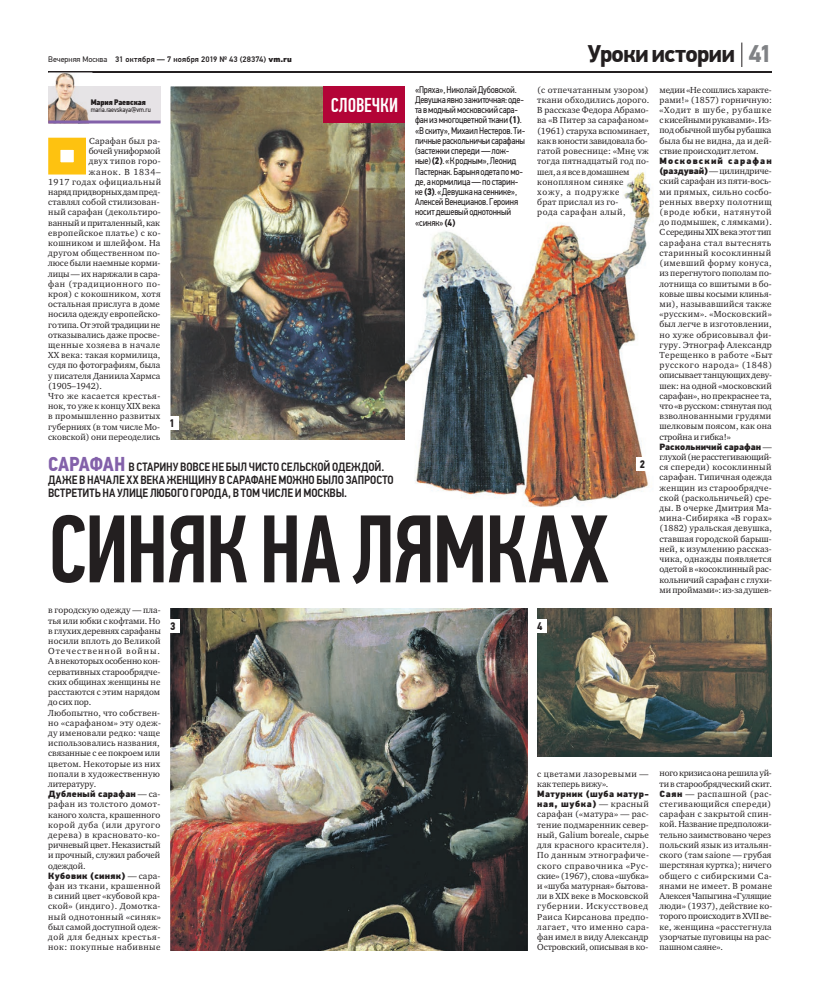
<style>
.page{position:relative;width:820px;height:993px;background:#fff}
.page>*{position:absolute;margin:0;border:0;box-sizing:border-box;transform-origin:0 0}
.t1{font:500 96px "PF Din Text Comp Pro";letter-spacing:-.025em;color:#231f20}
.t2{font:700 24px "PF Din Text Pro";letter-spacing:-.035em;color:#231f20}
.t3{font:500 20px "PF Din Text Comp Pro";letter-spacing:-.01em;color:#fff}
.t4{font:500 12px/13px "PF Din Text Cond Pro";letter-spacing:-.005em;color:#231f20}
.t5{font:700 11px "PF Din Text Cond Pro";color:#231f20}
.t6{font:9.6px/10.2px "PF Din Text Cond Pro";letter-spacing:-.02em;color:#231f20}
.t7{font:9px/10.2px "Charter ITC";letter-spacing:.015em;color:#231f20}
.t8{font:9px "Charter ITC";letter-spacing:-.01em;color:#231f20}
.t9{font:9px "Charter ITC";letter-spacing:-.02em;color:#231f20}
.t10{font:9px "Charter ITC";letter-spacing:.045em;color:#231f20}
.t11{font:9px "Charter ITC";letter-spacing:-.005em;color:#231f20}
.t12{font:9px "Charter ITC";letter-spacing:.05em;color:#231f20}
.t13{font:9px "Charter ITC";letter-spacing:.06em;color:#231f20}
.t14{font:9px "Charter ITC";letter-spacing:-.015em;color:#231f20}
.t15{font:9px "Charter ITC";letter-spacing:.075em;color:#231f20}
.t16{font:500 8px "PF Din Text Pro";letter-spacing:.02em;color:#231f20}
.t17{font:8px "PF Din Text Cond Pro X Black";letter-spacing:-.01em;color:#231f20}
.t18{font:7px "PF Din Text Cond Pro";letter-spacing:-.01em;color:#231f20}
.s1{font-weight:400}
.s2{font-weight:900}
.s3{color:#808285}
.s4{font-weight:700;font-size:20px;color:#8361aa}
.s5{font-weight:700}
.s6{font-family:"PF Din Text Pro";font-weight:900}
</style>
<div class="page">
<svg style="left:741px;top:43px;width:1px;height:24px"></svg>
<hr style="left:48px;top:71px;width:723px;height:1px;background:#231f20">
<div style="left:48px;top:138px;width:38px;height:36px;border:12px solid #fec210"></div>
<div style="left:48px;top:86px;width:112px;height:37px;background:#e6e3e6"></div>
<img style="left:48px;top:72px;width:44px;height:14px">
<img style="left:48px;top:86px;width:41px;height:34px">
<hr style="left:48px;top:120px;width:112px;height:3px;background:#8361aa">
<img style="left:170px;top:608px;width:357px;height:342px">
<img style="left:170px;top:86px;width:235px;height:354px">
<img style="left:537px;top:608px;width:234px;height:148px">
<img style="left:405px;top:172px;width:246px;height:335px">
<img style="left:537px;top:172px;width:92px;height:4px">
<img style="left:537px;top:180px;width:86px;height:5px">
<img style="left:537px;top:190px;width:81px;height:17px">
<img style="left:537px;top:209px;width:88px;height:8px">
<img style="left:322px;top:154px;width:83px;height:286px">
<div style="left:165px;top:416px;width:14px;height:13px;background:#fff"></div>
<div style="left:636px;top:457px;width:13px;height:13px;background:#fff"></div>
<div style="left:166px;top:619px;width:14px;height:13px;background:#fff"></div>
<div style="left:533px;top:619px;width:13px;height:13px;background:#fff"></div>
<div style="left:324px;top:86px;width:81px;height:37px;background:#b30437"></div>
<p class="t16" style="left:48px;top:54px;width:245px"><span class="s1">Вечерняя Москва</span> 31 октября — 7 ноября 2019 № 43 (28374) <span class="s2">vm.ru</span></p>
<p class="t2" style="left:587px;top:44px;width:186px">Урокиистории <span class="s3">41</span></p>
<p class="t17" style="left:91px;top:98px;width:57px">Мария Раевская</p>
<p class="t18" style="left:91px;top:107px;width:62px">maria.raevskaya@vm.ru</p>
<p class="t7" style="left:89px;top:136px;width:73px">Сарафан был ра-</p>
<p class="t14" style="left:89px;top:145px;width:73px">бочей униформой</p>
<p class="t7" style="left:89px;top:156px;width:73px">двух типов горо-</p>
<p class="t15" style="left:89px;top:166px;width:73px">жанок. В 1834–</p>
<p class="t10" style="left:48px;top:176px;width:114px">1917 годах официальный</p>
<p class="t9" style="left:48px;top:186px;width:113px">наряд придворных дам пред-</p>
<p class="t7" style="left:48px;top:197px;width:113px">ставлял собой стилизован-</p>
<p class="t7" style="left:48px;top:207px;width:114px">ный сарафан (декольтиро-</p>
<p class="t8" style="left:48px;top:217px;width:113px">ванный и приталенный, как</p>
<p class="t7" style="left:48px;top:227px;width:114px">европейское платье) с ко-</p>
<p class="t7" style="left:48px;top:238px;width:114px">кошником и шлейфом. На</p>
<p class="t7" style="left:48px;top:248px;width:113px">другом общественном по-</p>
<p class="t7" style="left:48px;top:258px;width:114px">люсе были наемные корми-</p>
<p class="t8" style="left:48px;top:268px;width:114px">лицы — их наряжали в сара-</p>
<p class="t13" style="left:48px;top:278px;width:114px">фан (традиционного по-</p>
<p class="t7" style="left:48px;top:289px;width:114px">кроя) с кокошником, хотя</p>
<p class="t7" style="left:48px;top:299px;width:113px">остальная прислуга в доме</p>
<p class="t7" style="left:48px;top:309px;width:114px">носила одежду европейско-</p>
<p class="t9" style="left:48px;top:319px;width:113px">го типа. От этой традиции не</p>
<p class="t7" style="left:48px;top:329px;width:113px">отказывались даже просве-</p>
<p class="t10" style="left:48px;top:339px;width:113px">щенные хозяева в начале</p>
<p class="t7" style="left:48px;top:350px;width:114px">ХХ века: такая кормилица,</p>
<p class="t7" style="left:48px;top:360px;width:114px">судя по фотографиям, была</p>
<p class="t7" style="left:48px;top:370px;width:114px">у писателя Даниила Хармса</p>
<p class="t8" style="left:48px;top:380px;width:55px">(1905–1942).</p>
<p class="t12" style="left:48px;top:390px;width:113px">Что же касается крестья-</p>
<p class="t11" style="left:48px;top:400px;width:114px">нок, то уже к концу XIX века</p>
<p class="t7" style="left:48px;top:411px;width:114px">в промышленно развитых</p>
<p class="t7" style="left:48px;top:421px;width:113px">губерниях (в том числе Мо-</p>
<p class="t7" style="left:48px;top:431px;width:114px">сковской) они переоделись</p>
<p class="t5" style="left:169px;top:416px;width:7px">1</p>
<p class="t3" style="left:330px;top:97px;width:69px">СЛОВЕЧКИ</p>
<p class="t4" style="left:48px;top:461px;width:347px"><span class="s4">САРАФАН</span> В СТАРИНУ ВОВСЕ НЕ БЫЛ ЧИСТО СЕЛЬСКОЙОДЕЖДОЙ.<br>ДАЖЕ В НАЧАЛЕ ХХ ВЕКА ЖЕНЩИНУ В САРАФАНЕМОЖНО БЫЛО ЗАПРОСТО<br>ВСТРЕТИТЬ НА УЛИЦЕ ЛЮБОГО ГОРОДА, В ТОМЧИСЛЕИМОСКВЫ.</p>
<p class="t6" style="left:415px;top:85px;width:112px">«Пряха», НиколайДубовской.<br>Девушкаявнозажиточная: оде&shy;та вмодныймосковскийсара&shy;фанизмногоцветнойткани<span class="s5">(1)</span>. «Вскиту», МихаилНестеров. Ти&shy;пичныераскольничьисарафаны (застежкиспереди — лож&shy;ные) <span class="s5">(2)</span>.«Кродным», Леонид<br>Пастернак. Барыняодетапомо&shy;де, а кормилица — по старин&shy;ке <span class="s5">(3)</span>.«Девушкана сеннике»,<br>АлексейВенецианов. Героиня носитдешевыйоднотонный «синяк» <span class="s5">(4)</span></p>
<p class="t7" style="left:537px;top:84px;width:114px;text-align:right">(с отпечатанным узором) ткани обходились дорого.<br>В рассказе Федора Абрамо&shy;ва «В Питер за сарафаном» (1961) старуха вспоминает, как в юности завидовала бо-«Мне уж</p>
<p class="t7" style="left:537px;top:146px;width:113px">гатой ровеснице: Мне уж тогда пятнадцатый год по&shy;шел, а я все в домашнем конопляном синяке хожу, а подружке<br>брат прислал из го-<br>рода сарафан алый,</p>
<p class="t5" style="left:639px;top:457px;width:7px">2</p>
<p class="t1" style="left:48px;top:510px;width:562px">СИНЯК НА ЛЯМКАХ</p>
<p class="t7" style="left:48px;top:605px;width:114px">в городскую одежду — пла&shy;тья или юбки с кофтами. Но в глухих деревнях сарафаны носили вплоть до Великой<br>Отечественной войны.<br>А в некоторых особенно кон&shy;сервативных старообрядче&shy;ских общинах женщины не расстаются с этим нарядом до сих пор.<br>Любопытно, что собствен&shy;но «сарафаном» эту одеж&shy;ду именовали редко: чаще использовались названия, связанные с ее покроем или цветом. Некоторые из них попали в художественную литературу.<br><span class="s6">Дубленый сарафан</span> — са&shy;рафан из толстого домот&shy;каного холста, крашенного корой дуба (или другого дерева) в красновато-ко&shy;ричневый цвет. Неказистый и прочный, служил рабочей одеждой.<br><span class="s6">Кубовик (синяк)</span> — сара&shy;фан из ткани, крашенной в синий цвет «кубовой кра&shy;ской» (индиго). Домотка&shy;ный однотонный «синяк» был самой доступной одеж&shy;дой для бедных крестья&shy;нок: покупные набивные</p>
<p class="t5" style="left:170px;top:619px;width:7px">3</p>
<p class="t5" style="left:537px;top:619px;width:7px">4</p>
<p class="t7" style="left:537px;top:768px;width:113px">с цветами лазоревыми — как теперь вижу».<br><span class="s6">Матурник (шуба матур&shy;ная, шубка)</span> — красный сарафан («матура» — рас&shy;тение подмаренник север&shy;ный, Galium boreale, сырье для красного красителя).<br>По данным этнографиче&shy;ского справочника «Рус&shy;ские» (1967), слова «шубка» и «шуба матурная» бытова&shy;ли в XIX веке в Московской губернии. Искусствовед<br>Раиса Кирсанова предпо&shy;лагает, что именно сара&shy;фан имел в виду Александр<br>Островский, описывая в ко-</p>
<p class="t7" style="left:659px;top:84px;width:114px">медии «Не сошлись характе&shy;рами!» (1857) горничную: «Ходит в шубе, рубашке с кисейными рукавами». Из&shy;под обычной шубы рубашка была бы не видна, да и дей&shy;ствие происходит летом.<br><span class="s6">Московский сарафан (раздувай)</span> — цилиндриче&shy;ский сарафан из пяти-вось&shy;ми прямых, сильно сосбо&shy;ренных вверху полотнищ (вроде юбки, натянутой до подмышек, с лямками).<br>С середины XIX века этот тип сарафана стал вытеснять старинный косоклинный (имевший форму конуса, из перегнутого пополам по&shy;лотнища со вшитыми в бо&shy;ковые швы косыми клинья&shy;ми), называвшийся также «русским». «Московский» был легче в изготовлении, но хуже обрисовывал фи&shy;гуру. Этнограф Александр<br>Терещенко в работе «Быт русского народа» (1848) описывает танцующих деву&shy;шек: на одной «московский сарафан», но прекраснее та, что «в русском: стянутая под взволнованными грудями шелковым поясом, как она стройна и гибка!»<br><span class="s6">Раскольничий сарафан</span> — глухой (не расстегивающий&shy;ся спереди) косоклинный сарафан. Типичная одежда женщин из старообрядче&shy;ской (раскольничьей) сре&shy;ды. В очерке Дмитрия Ма&shy;мина-Сибиряка «В горах» (1882) уральская девушка, ставшая городской барыш&shy;ней, к изумлению рассказ&shy;чика, однажды появляется одетой в «косоклинный рас&shy;кольничий сарафан с глухи&shy;ми проймами»: из-за душев-</p>
<p class="t7" style="left:659px;top:768px;width:114px">ного кризиса она решила уй&shy;ти в старообрядческий скит.<br><span class="s6">Саян</span> — распашной (рас&shy;стегивающийся спереди) сарафан с закрытой спин&shy;кой. Название предположи&shy;тельно заимствовано через польский язык из итальян&shy;ского (там saione — грубая шерстяная куртка); ничего общего с сибирскими Са&shy;янами не имеет. В романе<br>Алексея Чапыгина «Гулящие люди» (1937), действие ко&shy;торого происходит в XVII ве&shy;ке, женщина «расстегнула узорчатые пуговицы на рас&shy;пашном саяне».</p>
</div>
